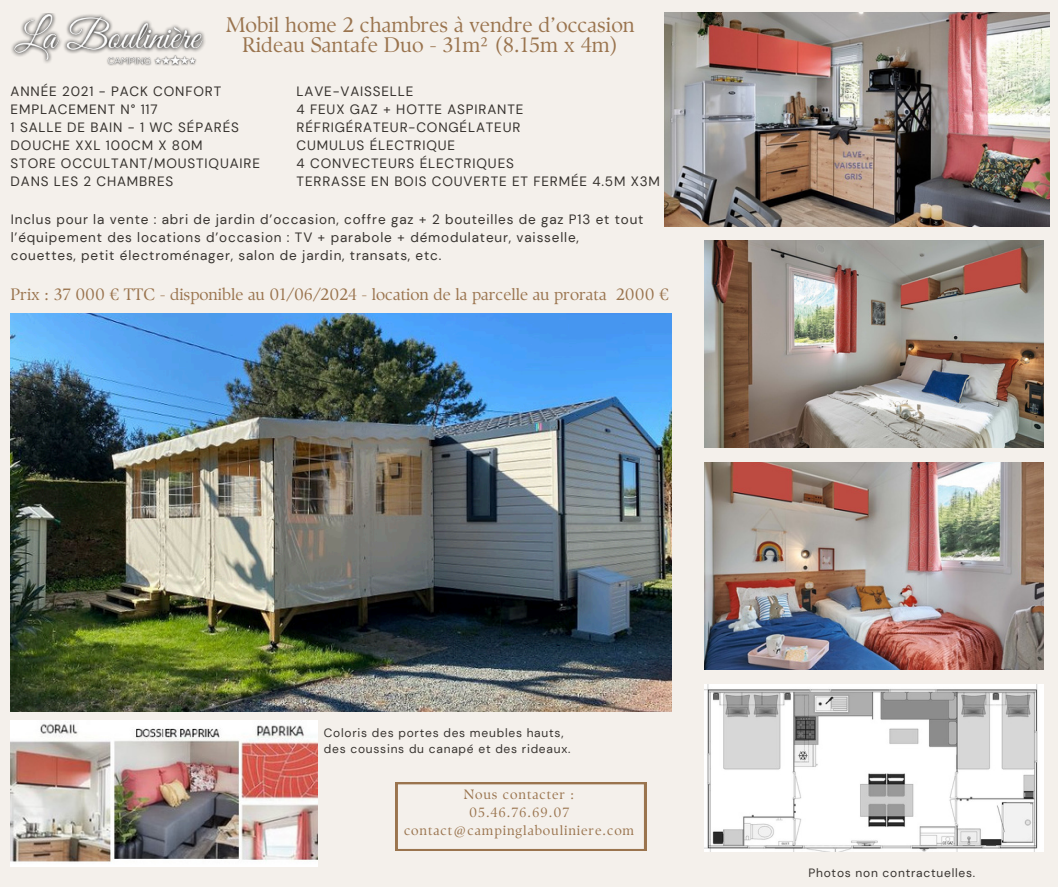
<style>
.page{position:relative;width:1058px;height:887px;background:#fff}
.page>*{position:absolute;margin:0;border:0;box-sizing:border-box;transform-origin:0 0}
.t1{font:21px/20.2px "TY Serif D";color:#9a744e;text-align:center}
.t2{font:16.5px "TY Serif D";color:#9a744e}
.t3{font:13.5px/18px "DM Sans";letter-spacing:.065em;color:#37332f}
.t4{font:13.5px/18px "TY Serif D";letter-spacing:.065em;color:#9a744e;text-align:center}
.t5{font:12px "DM Sans";letter-spacing:.065em;color:#37332f}
</style>
<div class="page">
<div style="left:0;top:0;width:1058px;height:886px;background:#f4f0eb"></div>
<img style="left:11px;top:314px;width:660px;height:397px">
<img style="left:704px;top:462px;width:339px;height:207px">
<img style="left:665px;top:13px;width:384px;height:213px">
<img style="left:11px;top:14px;width:194px;height:52px">
<img style="left:704px;top:684px;width:339px;height:167px">
<img style="left:11px;top:720px;width:307px;height:146px">
<img style="left:704px;top:241px;width:339px;height:207px">
<svg style="left:396px;top:782px;width:250px;height:68px"></svg>
<h2 class="t1" style="left:226px;top:14px;width:410px">Mobil home 2 chambres à vendre d’occasion<br>Rideau Santafe Duo - 31m² (8.15m x 4m)</h2>
<p class="t3" style="left:297px;top:82px;width:365px">LAVE-VAISSELLE<br>4 FEUX GAZ + HOTTE ASPIRANTE<br>RÉFRIGÉRATEUR-CONGÉLATEUR<br>CUMULUS ÉLECTRIQUE<br>4 CONVECTEURS ÉLECTRIQUES<br>TERRASSE EN BOIS COUVERTE ET FERMÉE 4.5M X3M</p>
<p class="t3" style="left:11px;top:210px;width:634px">Inclus pour la vente : abri de jardin d’occasion, coffre gaz + 2 bouteilles de gaz P13 et tout l’équipement des locations d’occasion : TV + parabole + démodulateur, vaisselle, couettes, petit électroménager, salon de jardin, transats, etc.</p>
<p class="t2" style="left:11px;top:284px;width:659px">Prix : 37 000 € TTC - disponible au 01/06/2024 - location de la parcelle au prorata 2000 €</p>
<h3 class="t3" style="left:11px;top:82px;width:251px">ANNÉE 2021 - PACK CONFORT<br>EMPLACEMENT N° 117<br>1 SALLE DE BAIN - 1 WC SÉPARÉS<br>DOUCHE XXL 100CM X 80M<br>STORE OCCULTANT/MOUSTIQUAIRE<br>DANS LES 2 CHAMBRES</h3>
<p class="t5" style="left:324px;top:725px;width:241px">Coloris des portes des meubles hauts,</p>
<p class="t5" style="left:324px;top:741px;width:248px">des coussins du canapé et des rideaux.</p>
<h4 class="t4" style="left:404px;top:785px;width:231px">Nous contacter :<br>05.46.76.69.07 contact@campinglabouliniere.com</h4>
<h4 class="t5" style="left:808px;top:864px;width:168px">Photos non contractuelles.</h4>
</div>
